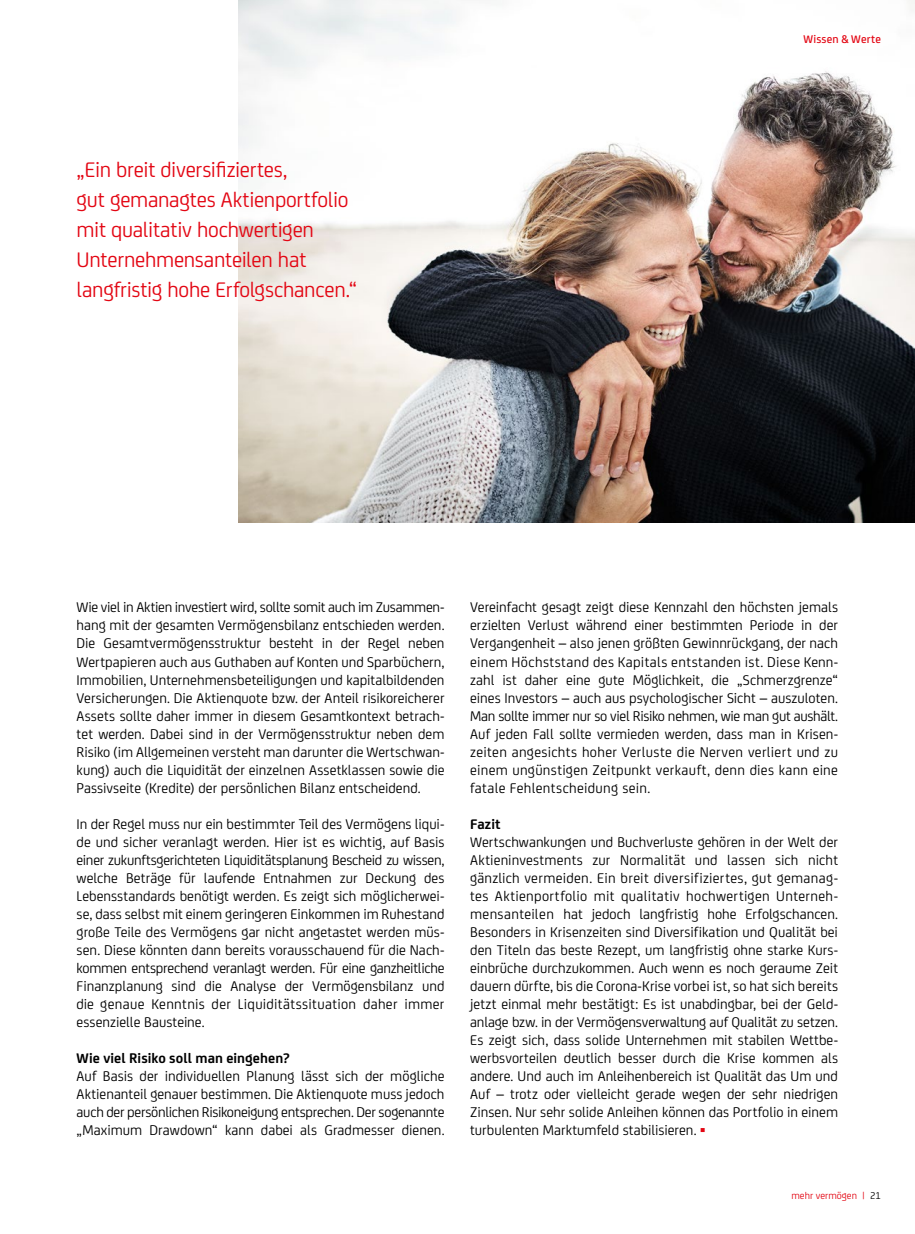
<style>
.page{position:relative;width:915px;height:1234px;background:#fff}
.page>*{position:absolute;margin:0;border:0;box-sizing:border-box;transform-origin:0 0}
.t1{font:22.5px/30px "Uni Credit";letter-spacing:-.015em;color:#e30613}
.t2{font:15px/18px "Uni Credit";letter-spacing:.005em;color:#000;text-align:justify}
.t3{font:700 15px "Uni Credit";letter-spacing:.005em;color:#000}
.t4{font:500 12px "Uni Credit";letter-spacing:.01em;color:#e30613}
.t5{font:10.5px "Uni Credit";color:#e30613}
.s1{font-family:"Arial";font-weight:700;color:#e30613}
.s2{color:#000}
</style>
<div class="page">
<img style="left:238px;top:0;width:676px;height:522px">
<h1 class="t1" style="left:77px;top:153px;width:282px">„Ein breit diversifiziertes,<br>gut gemanagtes Aktienportfolio mit qualitativ hochwertigen<br>Unternehmensanteilen hat langfristig hohe Erfolgschancen.“</h1>
<p class="t4" style="left:803px;top:30px;width:79px">Wissen &amp; Werte</p>
<p class="t2" style="left:77px;top:597px;width:369px">Wie viel in Aktien investiert wird, sollte somit auch im Zusammen&shy;hang mit der gesamten Vermögensbilanz entschieden werden.<br>Die Gesamtvermögensstruktur besteht in der Regel neben Wertpapieren auch aus Guthaben auf Konten und Sparbüchern, Immobilien, Unternehmensbeteiligungen und kapitalbildenden Versicherungen. Die Aktienquote bzw. der Anteil risikoreicherer Assets sollte daher immer in diesem Gesamtkontext betrach&shy;tet werden. Dabei sind in der Vermögensstruktur neben dem Risiko (im Allgemeinen versteht man darunter die Wertschwan&shy;kung) auch die Liquidität der einzelnen Assetklassen sowie die Passivseite (Kredite) der persönlichen Bilanz entscheidend.</p>
<p class="t2" style="left:77px;top:813px;width:369px">In der Regel muss nur ein bestimmter Teil des Vermögens liqui&shy;de und sicher veranlagt werden. Hier ist es wichtig, auf Basis einer zukunftsgerichteten Liquiditätsplanung Bescheid zu wissen, welche Beträge für laufende Entnahmen zur Deckung des Lebensstandards benötigt werden. Es zeigt sich möglicherwei&shy;se, dass selbst mit einem geringeren Einkommen im Ruhestand große Teile des Vermögens gar nicht angetastet werden müs&shy;sen. Diese könnten dann bereits vorausschauend für die Nach&shy;kommen entsprechend veranlagt werden. Für eine ganzheitliche Finanzplanung sind die Analyse der Vermögensbilanz und die genaue Kenntnis der Liquiditätssituation daher immer essenzielle Bausteine.</p>
<p class="t3" style="left:77px;top:1046px;width:214px">Wie viel Risiko soll man eingehen?</p>
<p class="t2" style="left:77px;top:1065px;width:369px">Auf Basis der individuellen Planung lässt sich der mögliche Aktienanteil genauer bestimmen. Die Aktienquote muss jedoch auch der persönlichen Risikoneigung entsprechen. Der sogenannte „Maximum Drawdown“ kann dabei als Gradmesser dienen.</p>
<p class="t2" style="left:470px;top:597px;width:369px">Vereinfacht gesagt zeigt diese Kennzahl den höchsten jemals erzielten Verlust während einer bestimmten Periode in der Vergangenheit – also jenen größten Gewinnrückgang, der nach einem Höchststand des Kapitals entstanden ist. Diese Kenn&shy;zahl ist daher eine gute Möglichkeit, die „Schmerzgrenze“ eines Investors – auch aus psychologischer Sicht – auszuloten.<br>Man sollte immer nur so viel Risiko nehmen, wie man gut aushält.<br>Auf jeden Fall sollte vermieden werden, dass man in Krisen&shy;zeiten angesichts hoher Verluste die Nerven verliert und zu einem ungünstigen Zeitpunkt verkauft, denn dies kann eine fatale Fehlentscheidung sein.</p>
<p class="t3" style="left:470px;top:812px;width:32px">Fazit</p>
<p class="t2" style="left:470px;top:831px;width:369px">Wertschwankungen und Buchverluste gehören in der Welt der Aktieninvestments zur Normalität und lassen sich nicht gänzlich vermeiden. Ein breit diversifiziertes, gut gemanag&shy;tes Aktienportfolio mit qualitativ hochwertigen Unterneh&shy;mensanteilen hat jedoch langfristig hohe Erfolgschancen.<br>Besonders in Krisenzeiten sind Diversifikation und Qualität bei den Titeln das beste Rezept, um langfristig ohne starke Kurs&shy;einbrüche durchzukommen. Auch wenn es noch geraume Zeit dauern dürfte, bis die Corona-Krise vorbei ist, so hat sich bereits jetzt einmal mehr bestätigt: Es ist unabdingbar, bei der Geld&shy;anlage bzw. in der Vermögensverwaltung auf Qualität zu setzen.<br>Es zeigt sich, dass solide Unternehmen mit stabilen Wettbe&shy;werbsvorteilen deutlich besser durch die Krise kommen als andere. Und auch im Anleihenbereich ist Qualität das Um und Auf – trotz oder vielleicht gerade wegen der sehr niedrigen Zinsen. Nur sehr solide Anleihen können das Portfolio in einem turbulenten Marktumfeld stabilisieren. <span class="s1">▪</span></p>
<p class="t5" style="left:791px;top:1187px;width:91px">mehr vermögen | <span class="s2">21</span></p>
</div>
